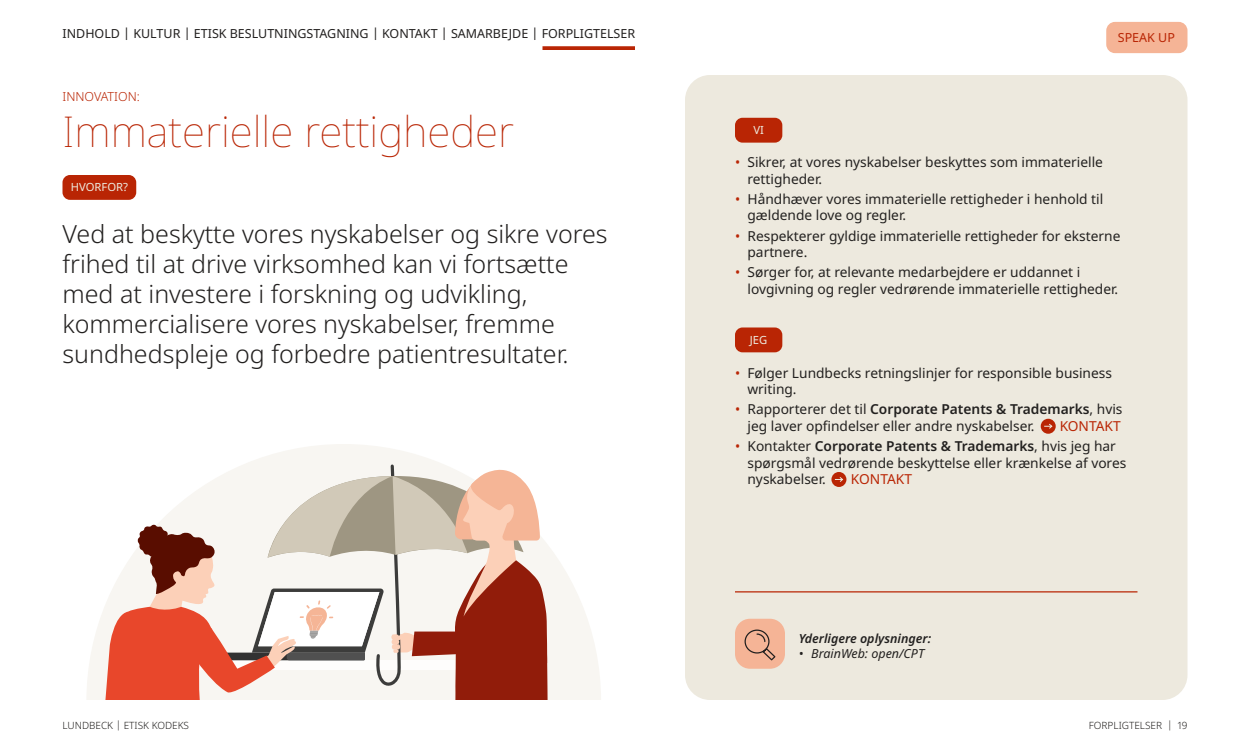
<style>
.page{position:relative;width:1250px;height:750px;background:#fff}
.page>*{position:absolute;margin:0;border:0;box-sizing:border-box;transform-origin:0 0}
.t1{font:100 42.5px "Noto Sans";color:#b92504}
.t2{font:300 25px/30px "Noto Sans";color:#22201f}
.t3{font:13.75px/16.5px "Noto Sans";color:#22201f}
.t4{font:13.75px "Noto Sans";color:#b92504}
.t5{font:12.5px "Noto Sans";color:#22201f}
.t6{font:italic 600 12.5px "Noto Sans";color:#22201f}
.t7{font:italic 12.5px "Noto Sans";color:#22201f}
.t8{font:300 12.5px "Noto Sans";color:#b92504}
.t9{font:12.5px "Noto Sans";color:#b92504}
.t10{font:11.25px "Noto Sans";color:#ede9de}
.t11{font:300 10px "Noto Sans";color:#22201f}
.s1{color:#b92504}
.s2{font-weight:600}
</style>
<div class="page">
<div style="left:1106px;top:22px;width:82px;height:31px;background:#f5b496;border-radius:9px"></div>
<svg style="left:542px;top:46px;width:93px;height:4px"></svg>
<div style="left:685px;top:75px;width:503px;height:625px;background:#ede9de;border-radius:25px"></div>
<div style="left:62px;top:175px;width:74px;height:25px;background:#b92504;border-radius:8px"></div>
<hr style="left:735px;top:591px;width:403px;height:1px;background:#b92504">
<div style="left:735px;top:619px;width:50px;height:50px;background:#f5b496;border-radius:15px"></div>
<svg style="left:744px;top:629px;width:32px;height:32px"></svg>
<div style="left:735px;top:328px;width:47px;height:24px;background:#b92504;border-radius:8px"></div>
<div style="left:735px;top:118px;width:47px;height:25px;background:#b92504;border-radius:8px"></div>
<div style="left:831px;top:472px;width:15px;height:15px;background:#b92504;border-radius:50%"></div>
<svg style="left:835px;top:477px;width:8px;height:5px"></svg>
<div style="left:1041px;top:419px;width:15px;height:15px;background:#b92504;border-radius:50%"></div>
<svg style="left:1044px;top:423px;width:9px;height:6px"></svg>
<svg style="left:87px;top:444px;width:514px;height:256px"></svg>
<svg style="left:105px;top:465px;width:443px;height:235px"></svg>
<p class="t5" style="left:63px;top:27px;width:574px">INDHOLD | KULTUR | ETISK BESLUTNINGSTAGNING | KONTAKT | SAMARBEJDE | FORPLIGTELSER</p>
<p class="t9" style="left:1118px;top:30px;width:59px">SPEAK UP</p>
<p class="t8" style="left:62px;top:89px;width:79px">INNOVATION:</p>
<h1 class="t1" style="left:62px;top:101px;width:453px">Immaterielle rettigheder</h1>
<p class="t10" style="left:71px;top:181px;width:59px">HVORFOR?</p>
<h2 class="t2" style="left:62px;top:219px;width:547px">Ved at beskytte vores nyskabelser og sikre vores frihed til at drive virksomhed kan vi fortsætte med at investere i forskning og udvikling, kommercialisere vores nyskabelser, fremme sundhedspleje og forbedre patientresultater.</h2>
<p class="t11" style="left:62px;top:720px;width:128px">LUNDBECK | ETISK KODEKS</p>
<p class="t10" style="left:753px;top:123px;width:12px">VI</p>
<p class="t3" style="left:747px;top:154px;width:357px;text-indent:-12px"><span class="s1">•</span> Sikrer, at vores nyskabelser beskyttes som immaterielle rettigheder.</p>
<p class="t3" style="left:747px;top:191px;width:357px;text-indent:-12px"><span class="s1">•</span> Håndhæver vores immaterielle rettigheder i henhold til gældende love og regler.</p>
<p class="t3" style="left:747px;top:228px;width:374px;text-indent:-12px"><span class="s1">•</span> Respekterer gyldige immaterielle rettigheder for eksterne partnere.</p>
<p class="t3" style="left:747px;top:264px;width:372px;text-indent:-12px"><span class="s1">•</span> Sørger for, at relevante medarbejdere er uddannet i lovgivning og regler vedrørende immaterielle rettigheder.</p>
<p class="t10" style="left:750px;top:333px;width:19px">JEG</p>
<p class="t3" style="left:747px;top:365px;width:366px;text-indent:-12px"><span class="s1">•</span> Følger Lundbecks retningslinjer for responsible business writing.</p>
<p class="t3" style="left:747px;top:401px;width:377px;text-indent:-12px"><span class="s1">•</span> Rapporterer det til <span class="s2">Corporate Patents &amp; Trademarks</span>, hvis jeg laver opfindelser eller andre nyskabelser.</p>
<p class="t4" style="left:1060px;top:418px;width:63px">KONTAKT</p>
<p class="t3" style="left:747px;top:438px;width:380px;text-indent:-12px"><span class="s1">•</span> Kontakter <span class="s2">Corporate Patents &amp; Trademarks</span>, hvis jeg har spørgsmål vedrørende beskyttelse eller krænkelse af vores nyskabelser.</p>
<p class="t4" style="left:851px;top:471px;width:63px">KONTAKT</p>
<p class="t6" style="left:799px;top:631px;width:134px">Yderligere oplysninger:</p>
<p class="t7" style="left:799px;top:646px;width:127px">• BrainWeb: open/CPT</p>
<p class="t11" style="left:1089px;top:720px;width:100px">FORPLIGTELSER | 19</p>
</div>
